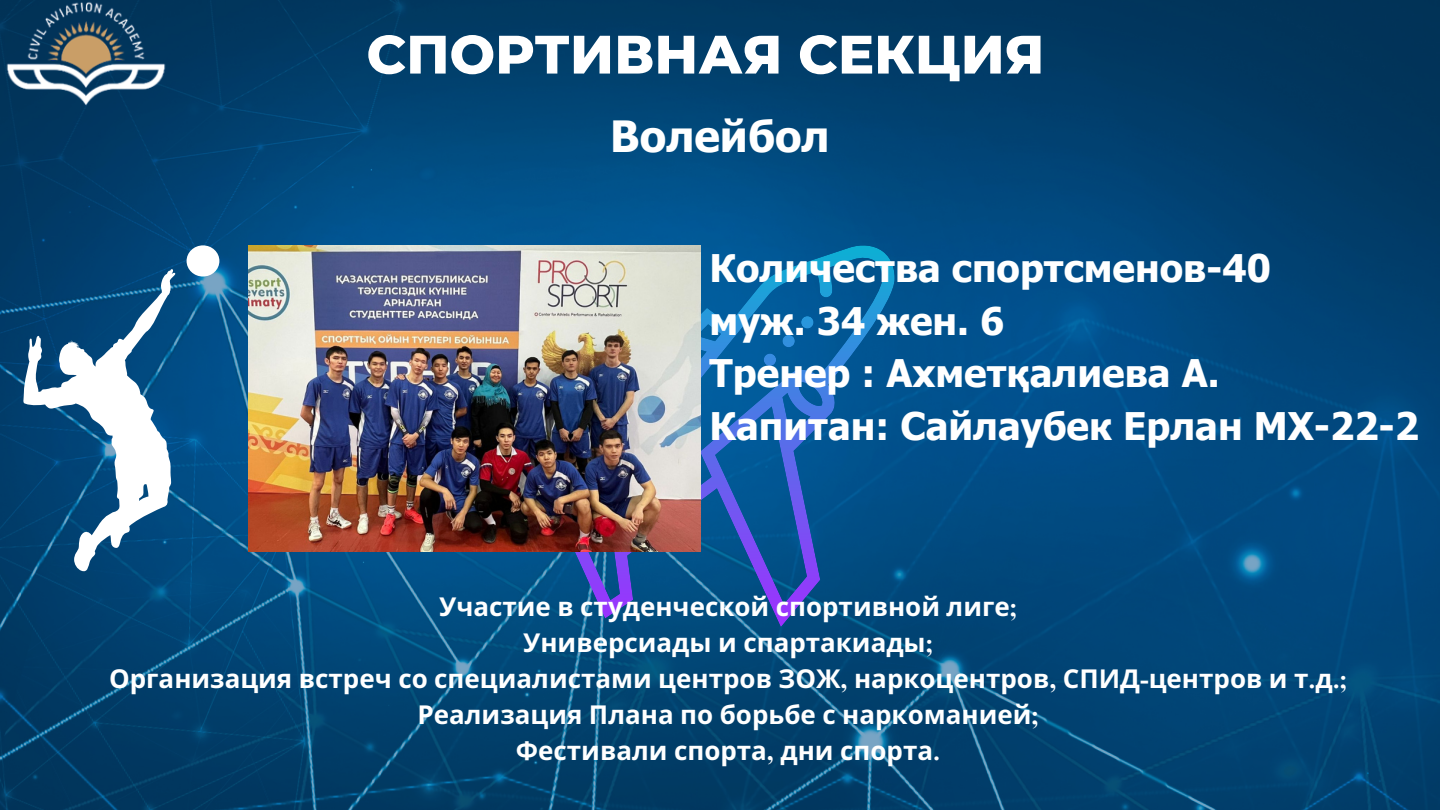
<style>
.page{position:relative;width:1440px;height:810px;background:#fff}
.page>*{position:absolute;margin:0;border:0;box-sizing:border-box;transform-origin:0 0}
.t1{font:800 54px "Montserrat";color:#fff}
.t2{font:700 43px "Tahoma";color:#fff}
.t3{font:700 38px/52.5px "Tahoma";color:#fff}
.t4{font:700 26px "Noto Sans";color:#fff}
.s1{font-family:"Times NRMT Pro"}
</style>
<div class="page">
<img style="left:0;top:0;width:1440px;height:810px">
<svg style="left:505px;top:245px;width:390px;height:382px"></svg>
<img style="left:0;top:0;width:172px;height:110px">
<img style="left:249px;top:245px;width:451px;height:306px">
<div style="left:187px;top:245px;width:32px;height:32px;background:#fff;border-radius:50%"></div>
<svg style="left:23px;top:269px;width:153px;height:304px"></svg>
<h1 class="t1" style="left:367px;top:21px;width:679px">СПОРТИВНАЯ СЕКЦИЯ</h1>
<h2 class="t2" style="left:610px;top:109px;width:221px">Волейбол</h2>
<p class="t3" style="left:710px;top:241px;width:711px">Количества спортсменов-40<br>муж. 34 жен. 6<br>Тренер : Ахметқалиева А.<br>Капитан: Сайлаубек Ерлан МХ-22-2</p>
<p class="t4" style="left:439px;top:588px;width:579px">Участие в студенческой спортивной лиге<span class="s1">;</span></p>
<p class="t4" style="left:523px;top:624px;width:411px">Универсиады и спартакиады<span class="s1">;</span></p>
<h3 class="t4" style="left:109px;top:660px;width:1239px">Организация встреч со специалистами центров ЗОЖ<span class="s1">,</span> наркоцентров<span class="s1">,</span> СПИД<span class="s1">-</span>центров и т<span class="s1">.</span>д<span class="s1">.;</span></h3>
<p class="t4" style="left:417px;top:696px;width:623px">Реализация Плана по борьбе с наркоманией<span class="s1">;</span></p>
<p class="t4" style="left:516px;top:732px;width:426px">Фестивали спорта<span class="s1">,</span> дни спорта<span class="s1">.</span></p>
</div>
